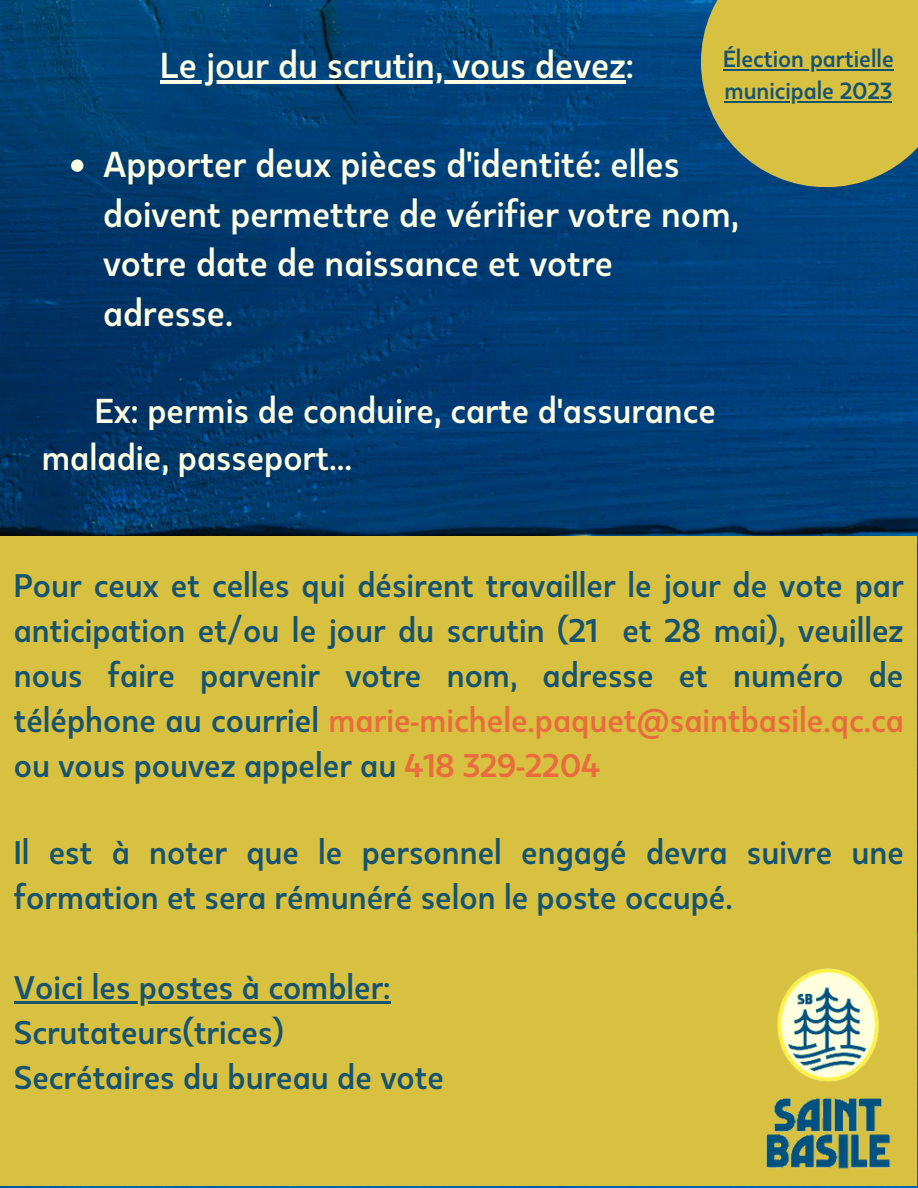
<style>
.page{position:relative;width:918px;height:1188px;background:#fff}
.page>*{position:absolute;margin:0;border:0;box-sizing:border-box;transform-origin:0 0}
.t1{font:700 36px/49.5px "Kappa Display";color:#fdfde3}
.t2{font:700 34.5px/47.2px "Kappa Display";color:#fdfde3}
.t3{font:700 32.7px/45px "Kappa Display";color:#175470}
.t4{font:700 23.4px/32.1px "Kappa Display";color:#175470}
.s1{color:#ea6b3e}
</style>
<div class="page">
<img style="left:0;top:0;width:918px;height:1188px">
<div style="left:701px;top:0;width:217px;height:187px;background:#d8c040"></div>
<div style="left:0;top:536px;width:917px;height:650px;background:#d8c040"></div>
<img style="left:742px;top:943px;width:176px;height:245px">
<hr style="left:723px;top:69px;width:171px;height:2px;background:#175470">
<hr style="left:725px;top:101px;width:167px;height:2px;background:#175470">
<hr style="left:14px;top:1002px;width:377px;height:2px;background:#175470">
<svg style="left:71px;top:159px;width:12px;height:13px"></svg>
<hr style="left:160px;top:81px;width:466px;height:3px;background:#fdfde3">
<p class="t1" style="left:160px;top:39px;width:475px">Le jour du scrutin, vous devez:</p>
<p class="t4" style="left:723px;top:41px;width:172px">Élection partielle municipale 2023</p>
<p class="t1" style="left:103px;top:138px;width:637px">Apporter deux pièces d'identité: elles doivent permettre de vérifier votre nom, votre date de naissance et votre adresse.</p>
<p class="t2" style="left:42px;top:385px;width:676px;text-indent:53px">Ex: permis de conduire, carte d'assurance maladie, passeport...</p>
<p class="t3" style="left:14px;top:562px;width:892px;text-align:justify">Pour ceux et celles qui désirent travailler le jour de vote par anticipation et/ou le jour du scrutin (21 et 28 mai), veuillez nous faire parvenir votre nom, adresse et numéro de téléphone au courriel <span class="s1">marie-michele.paquet@saintbasile.qc.ca </span>ou vous pouvez appeler au <span class="s1">418 329-2204</span></p>
<p class="t3" style="left:14px;top:829px;width:892px">Il est à noter que le personnel engagé devra suivre une formation et sera rémunéré selon le poste occupé.</p>
<p class="t3" style="left:14px;top:964px;width:432px">Voici les postes à combler:<br>Scrutateurs(trices)<br>Secrétaires du bureau de vote</p>
</div>
